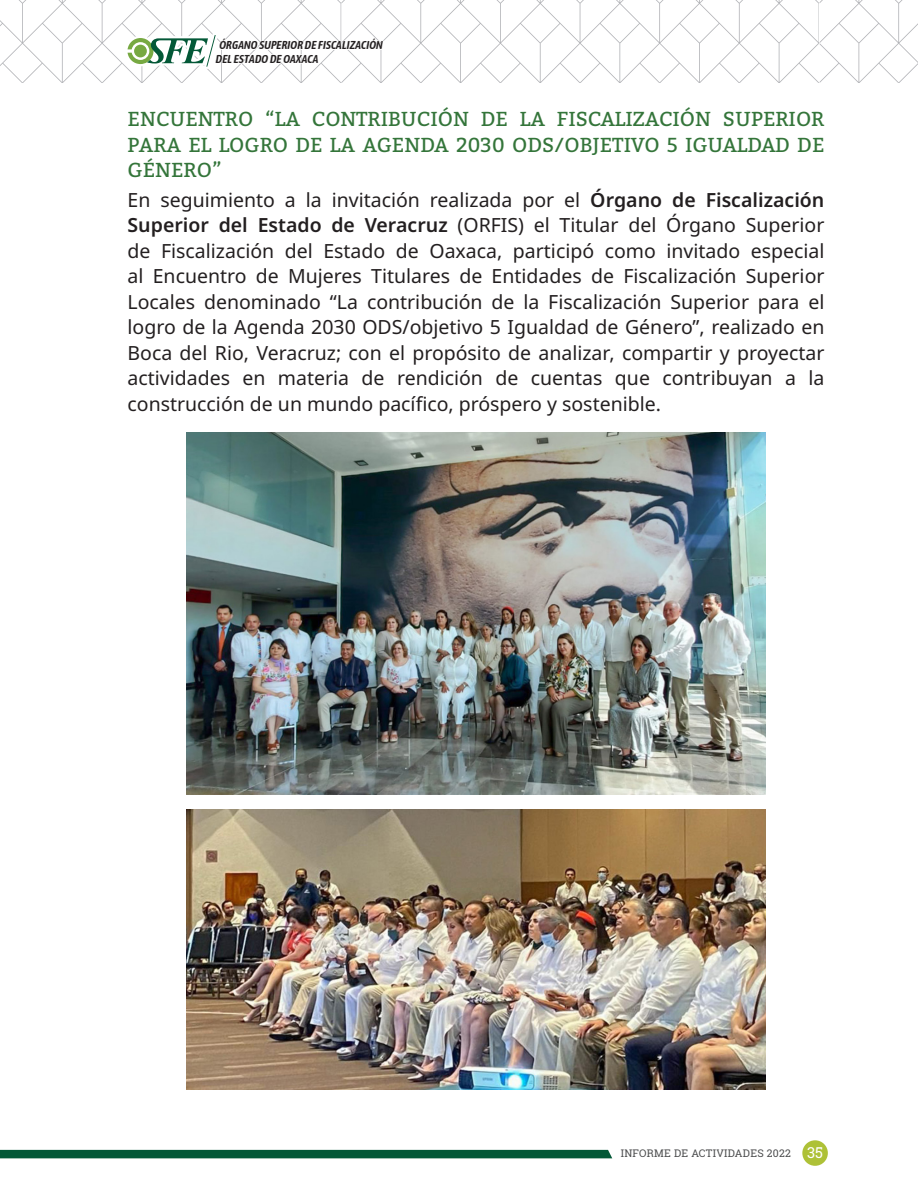
<style>
.page{position:relative;width:918px;height:1188px;background:#fff}
.page>*{position:absolute;margin:0;border:0;box-sizing:border-box;transform-origin:0 0}
.TITULO_3{font:20.25px/25.5px "Bitter";color:#34753a;text-align:justify}
.t1{font:19.5px/25.5px "Noto Sans";color:#231f20;text-align:justify}
.t2{font:italic 600 11.4px/13.6px "Asap Condensed";color:#231f20}
.t3{font:10.5px "Roboto Slab";letter-spacing:.025em;color:#4b4c4d}
.s1{font-weight:600}
.s2{font-size:15px;color:#fff}
</style>
<div class="page">
<svg style="left:0;top:0;width:918px;height:83px"></svg>
<div style="left:802px;top:1140px;width:26px;height:26px;background:#aec137;border-radius:50%"></div>
<div style="left:0;top:1150px;width:612px;height:8px;background:#035837"></div>
<img style="left:186px;top:433px;width:580px;height:362px">
<img style="left:186px;top:809px;width:580px;height:280px">
<p class="t2" style="left:215px;top:38px;width:170px;text-indent:4px">ÓRGANO SUPERIOR DE FISCALIZACIÓN<br>DEL ESTADO DE OAXACA</p>
<p class="TITULO_3" style="left:128px;top:106px;width:698px">ENCUENTRO “LA CONTRIBUCIÓN DE LA FISCALIZACIÓN SUPERIOR PARA EL LOGRO DE LA AGENDA 2030 ODS/OBJETIVO 5 IGUALDAD DE GÉNERO”</p>
<p class="t1" style="left:128px;top:188px;width:698px">En seguimiento a la invitación realizada por el <span class="s1">Órgano de Fiscalización Superior del Estado de Veracruz</span> (ORFIS) el Titular del Órgano Superior de Fiscalización del Estado de Oaxaca, participó como invitado especial al Encuentro de Mujeres Titulares de Entidades de Fiscalización Superior Locales denominado “La contribución de la Fiscalización Superior para el logro de la Agenda 2030 ODS/objetivo 5 Igualdad de Género”, realizado en Boca del Rio, Veracruz; con el propósito de analizar, compartir y proyectar actividades en materia de rendición de cuentas que contribuyan a la construcción de un mundo pacífico, próspero y sostenible.</p>
<p class="t3" style="left:621px;top:1146px;width:204px">INFORME DE ACTIVIDADES 2022 <span class="s2">35</span></p>
</div>
